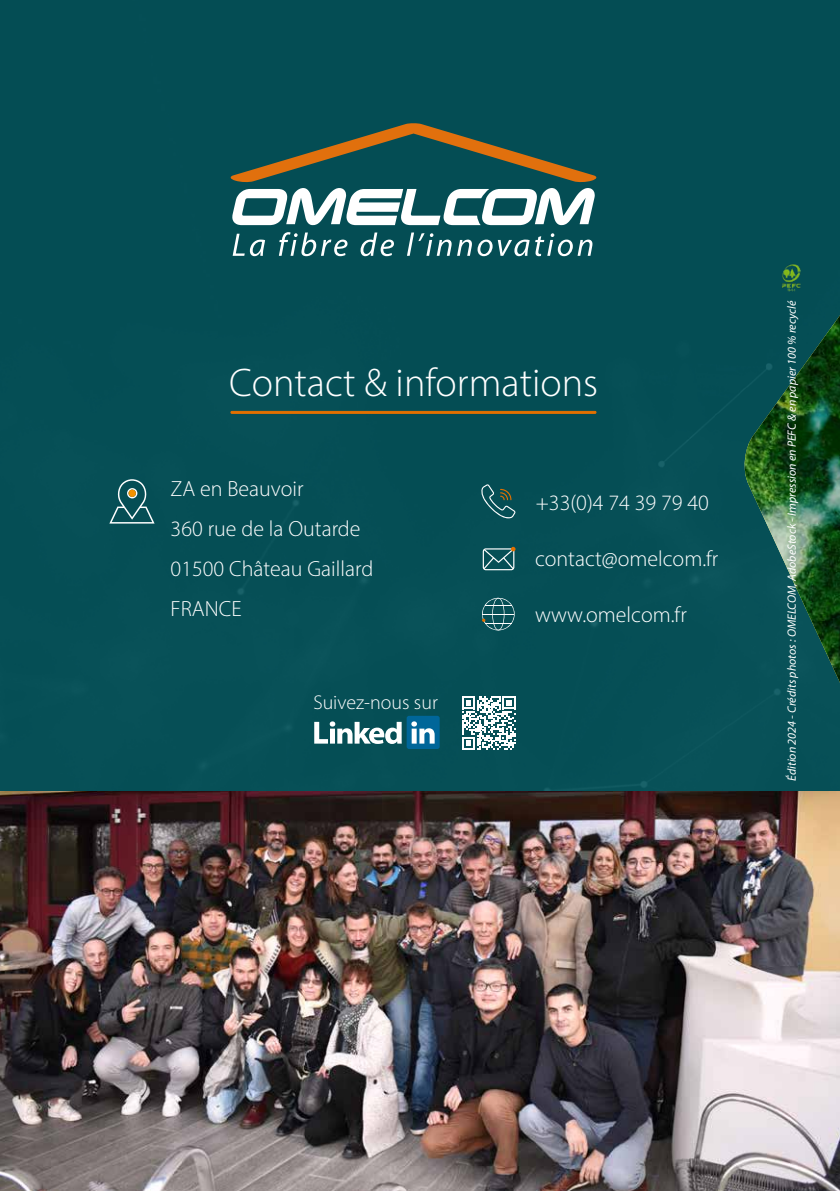
<style>
.page{position:relative;width:840px;height:1191px;background:#fff}
.page>*{position:absolute;margin:0;border:0;box-sizing:border-box;transform-origin:0 0}
.t1{font:300 40px "Myriad Pro";color:#fff}
.t2{font:22px/40px "Myriad Variable Concept";color:#fff}
.t3{font:20px "Myriad Variable Concept";color:#fff}
.t4{font:italic 12px "Myriad Pro";color:#fff}
</style>
<div class="page">
<div style="left:0;top:0;width:839px;height:791px;background:#054e55"></div>
<div style="left:741px;top:229px;width:98px;height:506px;background:#044d54"></div>
<img style="left:741px;top:315px;width:98px;height:368px">
<svg style="left:229px;top:123px;width:368px;height:59px;background:#2e5346"></svg>
<svg style="left:232px;top:188px;width:362px;height:37px"></svg>
<svg style="left:232px;top:234px;width:12px;height:22px"></svg>
<svg style="left:250px;top:239px;width:15px;height:17px"></svg>
<svg style="left:279px;top:232px;width:68px;height:24px"></svg>
<svg style="left:360px;top:232px;width:34px;height:24px"></svg>
<svg style="left:406px;top:232px;width:45px;height:24px"></svg>
<svg style="left:457px;top:239px;width:14px;height:17px"></svg>
<svg style="left:477px;top:239px;width:52px;height:17px"></svg>
<svg style="left:535px;top:233px;width:57px;height:23px"></svg>
<img style="left:774px;top:260px;width:33px;height:37px">
<svg style="left:109px;top:479px;width:45px;height:44px;background:#29686e"></svg>
<div style="left:128px;top:489px;width:8px;height:8px;background:#f39200;border-radius:50%"></div>
<svg style="left:481px;top:484px;width:34px;height:34px"></svg>
<svg style="left:482px;top:547px;width:33px;height:23px"></svg>
<div style="left:406px;top:716px;width:33px;height:33px;background:#069;border-radius:2px"></div>
<svg style="left:314px;top:721px;width:87px;height:23px"></svg>
<svg style="left:411px;top:721px;width:23px;height:22px"></svg>
<svg style="left:462px;top:696px;width:53px;height:53px"></svg>
<div style="left:230px;top:411px;width:366px;height:3px;border:1px solid #e27000"></div>
<img style="left:0;top:791px;width:839px;height:400px">
<svg style="left:481px;top:598px;width:33px;height:32px"></svg>
<h1 class="t1" style="left:229px;top:358px;width:370px">Contact &amp; informations</h1>
<p class="t2" style="left:170px;top:468px;width:204px">ZA en Beauvoir<br>360 rue de la Outarde<br>01500 Château Gaillard<br>FRANCE</p>
<p class="t3" style="left:313px;top:690px;width:126px">Suivez-nous sur</p>
<p class="t2" style="left:535px;top:482px;width:174px">+33(0)4 74 39 79 40</p>
<p class="t2" style="left:534px;top:538px;width:185px">contact@omelcom.fr</p>
<p class="t2" style="left:534px;top:595px;width:153px">www.omelcom.fr</p>
<p class="t4" style="left:784px;top:780px;width:482px;rotate:-90deg">Édition 2024 - Crédits photos : OMELCOM, AdobeStock - Impression en PEFC &amp; en papier 100 % recyclé</p>
</div>
